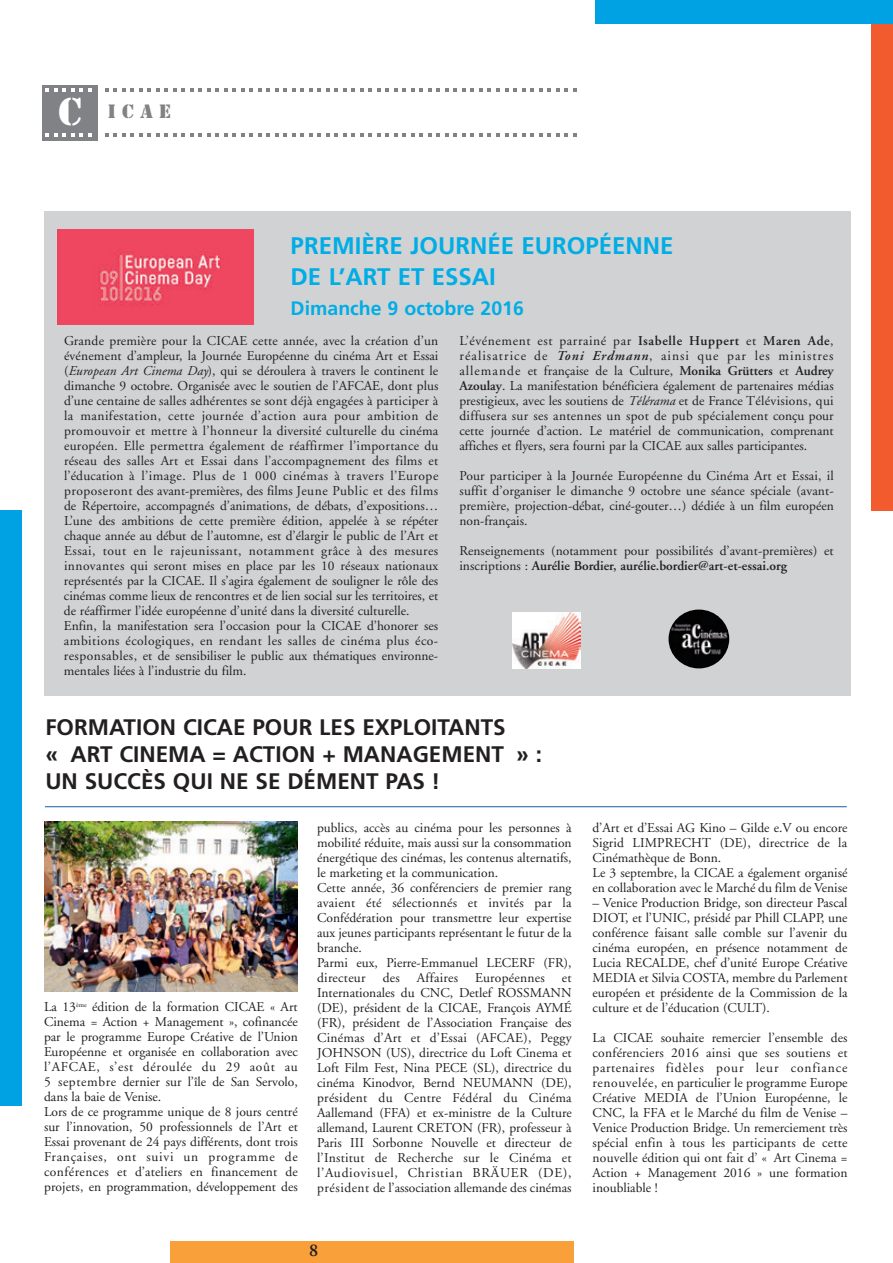
<style>
.page{position:relative;width:893px;height:1263px;background:#fff}
.page>*{position:absolute;margin:0;border:0;box-sizing:border-box;transform-origin:0 0}
.t1{font:700 24px/31.2px "Frutiger";color:#00ade5}
.t2{font:700 22.5px/27px "Frutiger";color:#231f20}
.t3{font:700 19.5px "Frutiger";color:#00ade5}
.t4{font:18px "Stencil Std";color:#808285}
.t5{font:600 18px "Adobe Garamond";color:#231f20}
.t6{font:13.5px/15px "Adobe Garamond";color:#231f20}
.t7{font:13.5px "Adobe Garamond";letter-spacing:.02em;color:#231f20}
.s1{font-size:36px;color:#fff}
.s2{font-style:italic}
.s3{font-weight:600}
.s4{font-weight:600;font-style:italic}
</style>
<div class="page">
<div style="left:872px;top:0;width:21px;height:510px;background:#f15b2e"></div>
<div style="left:595px;top:0;width:298px;height:23px;background:#00a2e4"></div>
<div style="left:0;top:510px;width:21px;height:596px;background:#00a2e4"></div>
<div style="left:43px;top:85px;width:55px;height:56px;background:#808285"></div>
<svg style="left:45px;top:88px;width:47px;height:4px"></svg>
<svg style="left:105px;top:88px;width:471px;height:4px"></svg>
<svg style="left:105px;top:133px;width:471px;height:4px"></svg>
<svg style="left:45px;top:133px;width:47px;height:4px"></svg>
<div style="left:170px;top:1242px;width:404px;height:21px;background:#f9a03a"></div>
<div style="left:44px;top:211px;width:806px;height:484px;background:#d1d2d4"></div>
<img style="left:57px;top:230px;width:196px;height:95px">
<img style="left:513px;top:612px;width:68px;height:56px">
<hr style="left:45px;top:806px;width:802px;height:1px;background:#1d5a9c">
<img style="left:45px;top:822px;width:252px;height:169px">
<img style="left:668px;top:609px;width:61px;height:59px">
<p class="t4" style="left:58px;top:100px;width:114px"><span class="s1">C</span> ICAE</p>
<p class="t1" style="left:291px;top:230px;width:384px">PREMIÈRE JOURNÉE EUROPÉENNE<br>DE L’ART ET ESSAI</p>
<p class="t3" style="left:291px;top:296px;width:235px">Dimanche 9 octobre 2016</p>
<p class="t6" style="left:64px;top:334px;width:376px">Grande première pour la CICAE cette année, avec la création d’un événement d’ampleur, la Journée Européenne du cinéma Art et Essai (<span class="s2">European Art Cinema Day</span>), qui se déroulera à travers le continent le dimanche 9 octobre. Organisée avec le soutien de l’AFCAE, dont plus d’une centaine de salles adhérentes se sont déjà engagées à participer à la manifestation, cette journée d’action aura pour ambition de promouvoir et mettre à l’honneur la diversité culturelle du cinéma européen. Elle permettra également de réaffirmer l’importance du réseau des salles Art et Essai dans l’accompagnement des films et l’éducation à l’image. Plus de 1 000 cinémas à travers l’Europe proposeront des avant-premières, des films Jeune Public et des films de Répertoire, accompagnés d’animations, de débats, d’expositions… L’une des ambitions de cette première édition, appelée à se répéter chaque année au début de l’automne, est d’élargir le public de l’Art et Essai, tout en le rajeunissant, notamment grâce à des mesures innovantes qui seront mises en place par les 10 réseaux nationaux représentés par la CICAE. Il s’agira également de souligner le rôle des cinémas comme lieux de rencontres et de lien social sur les territoires, et de réaffirmer l’idée européenne d’unité dans la diversité culturelle.<br>Enfin, la manifestation sera l’occasion pour la CICAE d’honorer ses ambitions écologiques, en rendant les salles de cinéma plus éco&shy;responsables, et de sensibiliser le public aux thématiques environne&shy;mentales liées à l’industrie du film.</p>
<p class="t6" style="left:459px;top:334px;width:376px;text-align:justify">L’événement est parrainé par <span class="s3">Isabelle Huppert</span> et <span class="s3">Maren Ade</span>, réalisatrice de <span class="s4">Toni Erdmann</span>, ainsi que par les ministres allemande et française de la Culture, <span class="s3">Monika Grütters</span> et <span class="s3">Audrey Azoulay</span>. La manifestation bénéficiera également de partenaires médias prestigieux, avec les soutiens de <span class="s2">Télérama</span> et de France Télévisions, qui diffusera sur ses antennes un spot de pub spécialement conçu pour cette journée d’action. Le matériel de communication, comprenant affiches et flyers, sera fourni par la CICAE aux salles participantes.</p>
<p class="t6" style="left:459px;top:469px;width:376px;text-align:justify">Pour participer à la Journée Européenne du Cinéma Art et Essai, il suffit d’organiser le dimanche 9 octobre une séance spéciale (avant&shy;première, projection-débat, ciné-gouter…) dédiée à un film européen non-français.</p>
<p class="t6" style="left:459px;top:544px;width:376px">Renseignements (notamment pour possibilités d’avant-premières) et inscriptions : <span class="s3">Aurélie Bordier, aurélie.bordier@art-et-essai.org</span></p>
<p class="t2" style="left:45px;top:714px;width:498px">FORMATION CICAE POUR LES EXPLOITANTS<br>« ART CINEMA = ACTION + MANAGEMENT » :<br>UN SUCCÈS QUI NE SE DÉMENT PAS !</p>
<p class="t6" style="left:317px;top:820px;width:256px">publics, accès au cinéma pour les personnes à mobilité réduite, mais aussi sur la consommation énergétique des cinémas, les contenus alternatifs, le marketing et la communication.<br>Cette année, 36 conférenciers de premier rang avaient été sélectionnés et invités par la Confédération pour transmettre leur expertise aux jeunes participants représentant le futur de la branche.<br>Parmi eux, Pierre-Emmanuel LECERF (FR), directeur</p>
<p class="t6" style="left:383px;top:970px;width:19px">des</p>
<p class="t6" style="left:417px;top:970px;width:43px">Affaires</p>
<p class="t7" style="left:475px;top:970px;width:71px">Européennes</p>
<p class="t6" style="left:317px;top:970px;width:256px;text-align:justify;text-indent:245px">et Internationales du CNC, Detlef ROSSMANN (DE), président de la CICAE, François AYMÉ (FR), président de l’Association Française des Cinémas d’Art et d’Essai (AFCAE), Peggy JOHNSON (US), directrice du Loft Cinema et Loft Film Fest, Nina PECE (SL), directrice du cinéma Kinodvor, Bernd NEUMANN (DE), président du Centre Fédéral du Cinéma Aallemand (FFA) et ex-ministre de la Culture allemand, Laurent CRETON (FR), professeur à Paris III Sorbonne Nouvelle et directeur de l’Institut de Recherche sur le Cinéma et l’Audiovisuel, Christian BRÄUER (DE), président de l’association allemande des cinémas</p>
<p class="t6" style="left:44px;top:1000px;width:255px">La 13<sup>ème</sup> édition de la formation CICAE « Art Cinema = Action + Management », cofinancée par le programme Europe Créative de l’Union Européenne et organisée en collaboration avec l’AFCAE, s’est déroulée du 29 août au 5 septembre dernier sur l’île de San Servolo, dans la baie de Venise.<br>Lors de ce programme unique de 8 jours centré sur l’innovation, 50 professionnels de l’Art et Essai provenant de 24 pays différents, dont trois Françaises, ont suivi un programme de conférences et d’ateliers en financement de projets, en programmation, développement des</p>
<p class="t5" style="left:309px;top:1240px;width:11px">8</p>
<p class="t6" style="left:593px;top:820px;width:256px">d’Art et d’Essai AG Kino – Gilde e.V ou encore Sigrid LIMPRECHT (DE), directrice de la Cinémathèque de Bonn.<br>Le 3 septembre, la CICAE a également organisé en collaboration avec le Marché du film de Venise</p>
<p class="t6" style="left:593px;top:895px;width:256px;text-align:justify">– Venice Production Bridge, son directeur Pascal DIOT, et l’UNIC, présidé par Phill CLAPP, une conférence faisant salle comble sur l’avenir du cinéma européen, en présence notamment de Lucia RECALDE, chef d’unité Europe Créative MEDIA et Silvia COSTA, membre du Parlement européen et présidente de la Commission de la culture et de l’éducation (CULT).</p>
<p class="t6" style="left:593px;top:1030px;width:256px;text-align:justify">La CICAE souhaite remercier l’ensemble des conférenciers 2016 ainsi que ses soutiens et partenaires fidèles pour leur confiance renouvelée, en particulier le programme Europe Créative MEDIA de l’Union Européenne, le CNC, la FFA et le Marché du film de Venise – Venice Production Bridge. Un remerciement très spécial enfin à tous les participants de cette nouvelle édition qui ont fait d’ « Art Cinema = Action + Management 2016 » une formation inoubliable !</p>
</div>
